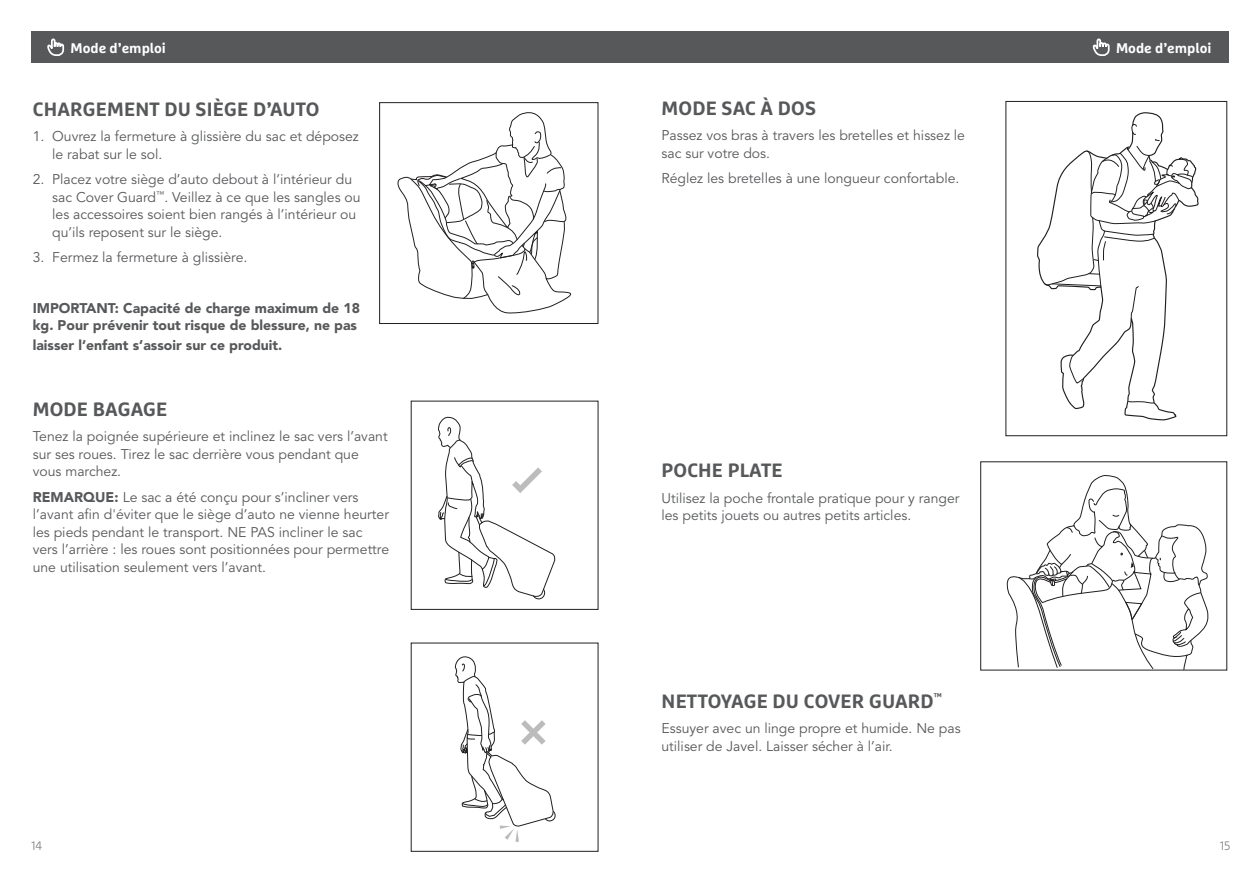
<style>
.page{position:relative;width:1260px;height:882px;background:#fff}
.page>*{position:absolute;margin:0;border:0;box-sizing:border-box;transform-origin:0 0}
.Content__How_To_Use{font:700 19.25px "Marselis OT";letter-spacing:.01em;color:#57585a}
.Content__How_To_Use-2{font:14px/17.5px "Avenir";color:#57585a}
.Content__How_To_Use-3{font:900 14px/17.5px "Avenir";color:#57585a}
.t1{font:700 14px "Marselis OT";color:#fff}
.t2{font:300 12.25px "Marselis OT";color:#828487}
.s1{font-weight:900}
</style>
<div class="page">
<div style="left:32px;top:32px;width:598px;height:31px;background:#57585a"></div>
<div style="left:630px;top:32px;width:598px;height:31px;background:#57585a"></div>
<svg style="left:47px;top:38px;width:18px;height:18px"></svg>
<svg style="left:397px;top:112px;width:175px;height:202px"></svg>
<svg style="left:438px;top:416px;width:118px;height:184px"></svg>
<svg style="left:454px;top:656px;width:101px;height:186px"></svg>
<div style="left:379px;top:102px;width:219px;height:222px;border:1px solid #231f20"></div>
<svg style="left:1092px;top:38px;width:18px;height:18px"></svg>
<svg style="left:1037px;top:112px;width:162px;height:309px"></svg>
<svg style="left:1069px;top:355px;width:15px;height:29px"></svg>
<svg style="left:1128px;top:401px;width:27px;height:3px"></svg>
<svg style="left:1044px;top:124px;width:149px;height:195px"></svg>
<svg style="left:1006px;top:475px;width:203px;height:194px"></svg>
<div style="left:1005px;top:101px;width:222px;height:335px;border:1px solid #231f20"></div>
<p class="t1" style="left:71px;top:40px;width:97px">Mode d’emploi</p>
<p class="Content__How_To_Use" style="left:33px;top:97px;width:288px">CHARGEMENT DU SIÈGE D’AUTO</p>
<p class="Content__How_To_Use-2" style="left:52px;top:128px;width:308px;text-indent:-19px">1. Ouvrez la fermeture à glissière du sac et déposez le rabat sur le sol.</p>
<p class="Content__How_To_Use-2" style="left:52px;top:171px;width:310px;text-indent:-19px">2. Placez votre siège d’auto debout à l’intérieur du sac Cover Guard<sup>™</sup>. Veillez à ce que les sangles ou les accessoires soient bien rangés à l’intérieur ou qu’ils reposent sur le siège.</p>
<p class="Content__How_To_Use-2" style="left:33px;top:249px;width:216px">3. Fermez la fermeture à glissière.</p>
<p class="Content__How_To_Use-3" style="left:33px;top:299px;width:329px">IMPORTANT: Capacité de charge maximum de 18 kg. Pour prévenir tout risque de blessure, ne pas</p>
<p class="Content__How_To_Use-3" style="left:33px;top:336px;width:251px">laisser l’enfant s’assoir sur ce produit.</p>
<p class="Content__How_To_Use" style="left:33px;top:397px;width:136px">MODE BAGAGE</p>
<p class="Content__How_To_Use-2" style="left:33px;top:428px;width:356px">Tenez la poignée supérieure et inclinez le sac vers l’avant sur ses roues. Tirez le sac derrière vous pendant que vous marchez.</p>
<p class="Content__How_To_Use-2" style="left:33px;top:488px;width:358px"><span class="s1">REMARQUE:</span> Le sac a été conçu pour s’incliner vers l’avant afin d'éviter que le siège d’auto ne vienne heurter les pieds pendant le transport. NE PAS incliner le sac vers l’arrière : les roues sont positionnées pour permettre une utilisation seulement vers l’avant.</p>
<p class="t2" style="left:31px;top:839px;width:12px">14</p>
<p class="Content__How_To_Use" style="left:662px;top:96px;width:156px">MODE SAC À DOS</p>
<p class="Content__How_To_Use-2" style="left:662px;top:127px;width:305px">Passez vos bras à travers les bretelles et hissez le sac sur votre dos.</p>
<p class="Content__How_To_Use-2" style="left:662px;top:170px;width:299px">Réglez les bretelles à une longueur confortable.</p>
<p class="Content__How_To_Use" style="left:662px;top:458px;width:123px">POCHE PLATE</p>
<p class="Content__How_To_Use-2" style="left:662px;top:489px;width:300px">Utilisez la poche frontale pratique pour y ranger les petits jouets ou autres petits articles.</p>
<p class="Content__How_To_Use" style="left:662px;top:689px;width:282px">NETTOYAGE DU COVER GUARD<sup>™</sup></p>
<p class="Content__How_To_Use-2" style="left:662px;top:720px;width:301px">Essuyer avec un linge propre et humide. Ne pas utiliser de Javel. Laisser sécher à l’air.</p>
<p class="t1" style="left:1116px;top:40px;width:97px">Mode d’emploi</p>
<p class="t2" style="left:1220px;top:839px;width:12px">15</p>
</div>
